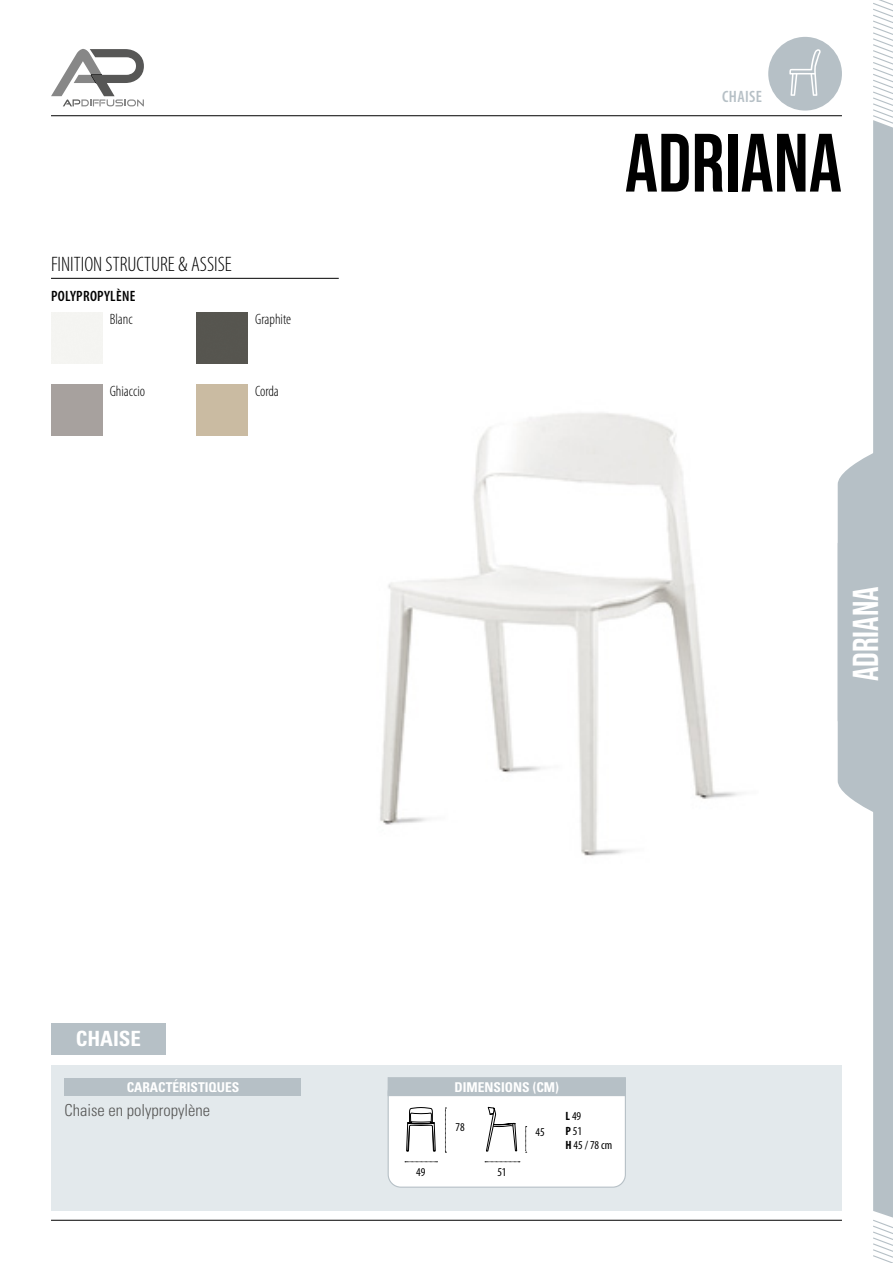
<style>
.page{position:relative;width:893px;height:1263px;background:#fff}
.page>*{position:absolute;margin:0;border:0;box-sizing:border-box;transform-origin:0 0}
.t1{font:82.5px "Bebas Neue";color:#000}
.t2{font:36px "Bebas Neue";color:#fff}
.t3{font:300 condensed 21px "Myriad Pro";color:#000}
.t4{font:700 condensed 21px "Univers";color:#fff}
.t5{font:300 condensed 16.5px "Univers";color:#575756}
.t6{font:600 condensed 16.5px "Myriad Pro";letter-spacing:.02em;color:#b6c0c6}
.t7{font:300 condensed 15px "Myriad Pro";color:#000}
.t8{font:600 condensed 15px "Myriad Pro";letter-spacing:.02em;color:#000}
.t9{font:700 condensed 13.5px "Univers";color:#fff}
.t10{font:condensed 12px/14.4px "Myriad Pro";color:#000}
.s1{font-weight:700}
</style>
<div class="page">
<div style="left:51px;top:1065px;width:791px;height:145px;background:#e3e9ec"></div>
<hr style="left:51px;top:115px;width:791px;height:1px;background:#000">
<hr style="left:51px;top:1220px;width:791px;height:1px;background:#000">
<svg style="left:51px;top:49px;width:93px;height:57px"></svg>
<div style="left:65px;top:1078px;width:236px;height:18px;background:#b6c0c6"></div>
<div style="left:388px;top:1079px;width:237px;height:108px;background:#fff;border-radius:13px"></div>
<div style="left:388px;top:1079px;width:238px;height:109px;border:1px solid #b6c0c6;border-radius:13px"></div>
<div style="left:388px;top:1078px;width:237px;height:17px;background:#b6c0c6"></div>
<div style="left:388px;top:1077px;width:238px;height:19px;border:1px solid #b6c0c6"></div>
<div style="left:51px;top:1023px;width:115px;height:31px;background:#b6c0c6"></div>
<hr style="left:51px;top:278px;width:288px;height:1px;background:#000">
<div style="left:196px;top:313px;width:51px;height:51px;background:#56554f"></div>
<img style="left:380px;top:413px;width:359px;height:443px">
<svg style="left:445px;top:1108px;width:1px;height:45px"></svg>
<svg style="left:525px;top:1126px;width:2px;height:27px"></svg>
<svg style="left:405px;top:1161px;width:32px;height:1px"></svg>
<svg style="left:485px;top:1161px;width:35px;height:1px"></svg>
<svg style="left:406px;top:1107px;width:30px;height:45px"></svg>
<svg style="left:486px;top:1107px;width:31px;height:44px"></svg>
<svg style="left:838px;top:0;width:55px;height:1263px"></svg>
<div style="left:768px;top:37px;width:74px;height:74px;background:#b6c0c6;border-radius:50%"></div>
<svg style="left:789px;top:49px;width:32px;height:47px"></svg>
<h3 class="t3" style="left:51px;top:252px;width:182px">FINITION STRUCTURE &amp; ASSISE</h3>
<p class="t8" style="left:51px;top:287px;width:86px">POLYPROPYLÈNE</p>
<p class="t7" style="left:110px;top:310px;width:25px">Blanc</p>
<p class="t7" style="left:110px;top:382px;width:37px">Ghiaccio</p>
<p class="t7" style="left:255px;top:310px;width:37px">Graphite</p>
<p class="t7" style="left:255px;top:382px;width:25px">Corda</p>
<p class="t6" style="left:722px;top:87px;width:41px">CHAISE</p>
<h1 class="t1" style="left:625px;top:116px;width:219px">ADRIANA</h1>
<h2 class="t2" style="left:845px;top:681px;width:96px;rotate:-90deg">ADRIANA</h2>
<h3 class="t4" style="left:76px;top:1026px;width:67px">CHAISE</h3>
<p class="t9" style="left:127px;top:1079px;width:114px">CARACTÉRISTIQUES</p>
<p class="t5" style="left:65px;top:1100px;width:147px">Chaise en polypropylène</p>
<p class="t9" style="left:455px;top:1078px;width:106px">DIMENSIONS (CM)</p>
<p class="t10" style="left:456px;top:1120px;width:11px">78</p>
<p class="t10" style="left:416px;top:1165px;width:11px">49</p>
<p class="t10" style="left:497px;top:1165px;width:11px">51</p>
<p class="t10" style="left:535px;top:1125px;width:11px">45</p>
<p class="t10" style="left:566px;top:1109px;width:48px"><span class="s1">L</span> 49<br><span class="s1">P</span> 51<br><span class="s1">H</span> 45 / 78 cm</p>
</div>
